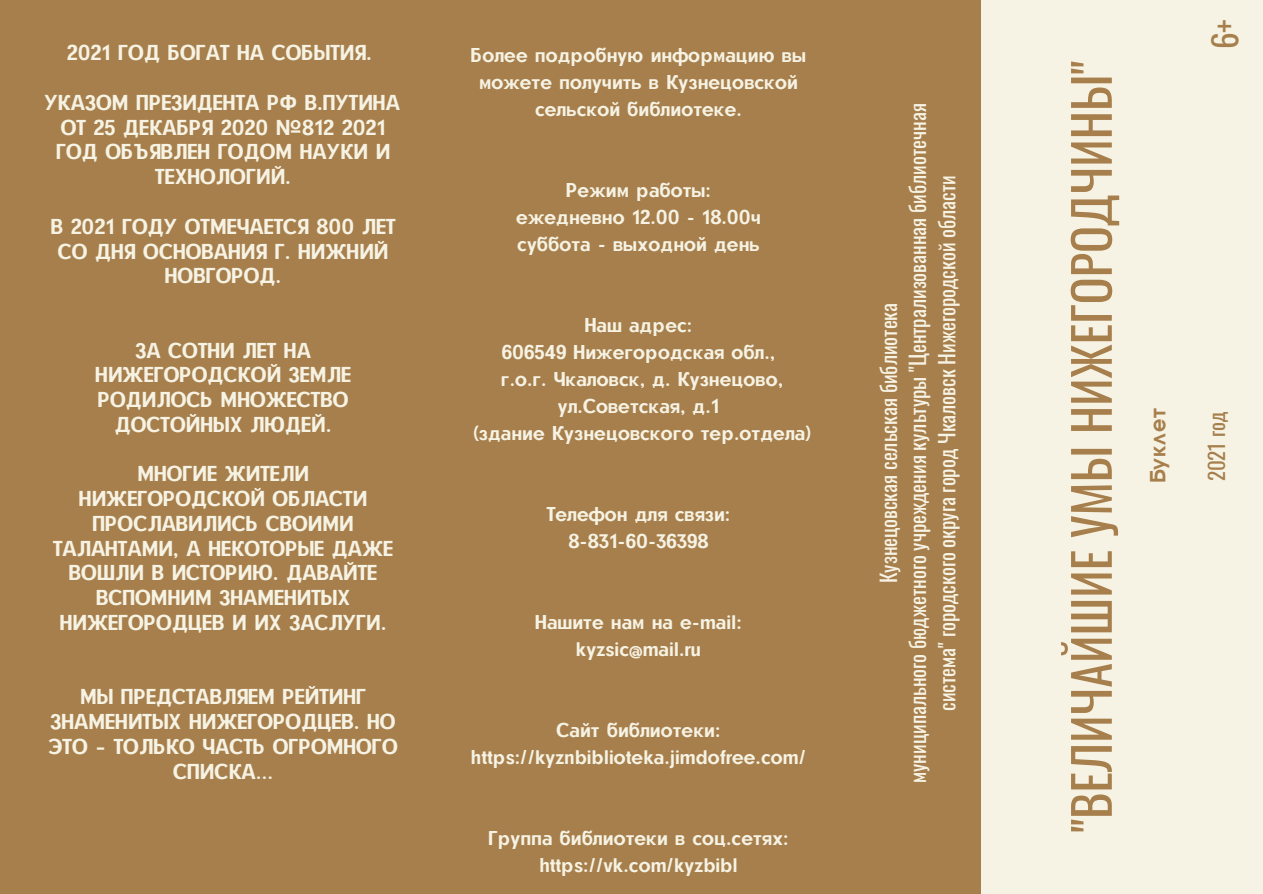
<style>
.page{position:relative;width:1263px;height:894px;background:#fff}
.page>*{position:absolute;margin:0;border:0;box-sizing:border-box;transform-origin:0 0}
.t1{font:50.25px "Oswald";color:#a77f4c}
.t2{font:33px "Oswald";color:#a77f4c}
.t3{font:21px/24.8px "CAT Neuzeit";color:#f6f3e4;text-align:center}
.t4{font:21px/29.2px "Oswald";color:#f6f3e4;text-align:center}
.t5{font:21px "Oswald";color:#a77f4c}
.t6{font:700 20.85px "Te X Gyre Adventor";letter-spacing:.05em;color:#a77f4c}
.t7{font:19.5px/27px "CAT Neuzeit";color:#f6f3e4;text-align:center}
</style>
<div class="page">
<div style="left:0;top:0;width:1263px;height:893px;background:#a77f4c"></div>
<div style="left:981px;top:0;width:282px;height:893px;background:#f6f3e4"></div>
<p class="t3" style="left:67px;top:40px;width:307px">2021 ГОД БОГАТ НА СОБЫТИЯ.</p>
<p class="t3" style="left:44px;top:90px;width:357px">УКАЗОМ ПРЕЗИДЕНТА РФ В.ПУТИНА<br>ОТ 25 ДЕКАБРЯ 2020 №812 2021<br>ГОД ОБЪЯВЛЕН ГОДОМ НАУКИ И<br>ТЕХНОЛОГИЙ.</p>
<p class="t3" style="left:51px;top:213px;width:346px">В 2021 ГОДУ ОТМЕЧАЕТСЯ 800 ЛЕТ<br>СО ДНЯ ОСНОВАНИЯ Г. НИЖНИЙ<br>НОВГОРОД.</p>
<p class="t3" style="left:95px;top:337px;width:257px">ЗА СОТНИ ЛЕТ НА<br>НИЖЕГОРОДСКОЙ ЗЕМЛЕ<br>РОДИЛОСЬ МНОЖЕСТВО<br>ДОСТОЙНЫХ ЛЮДЕЙ.</p>
<p class="t3" style="left:53px;top:461px;width:342px">МНОГИЕ ЖИТЕЛИ<br>НИЖЕГОРОДСКОЙ ОБЛАСТИ<br>ПРОСЛАВИЛИСЬ СВОИМИ<br>ТАЛАНТАМИ, А НЕКОТОРЫЕ ДАЖЕ<br>ВОШЛИ В ИСТОРИЮ. ДАВАЙТЕ<br>ВСПОМНИМ ЗНАМЕНИТЫХ<br>НИЖЕГОРОДЦЕВ И ИХ ЗАСЛУГИ.</p>
<p class="t3" style="left:49px;top:684px;width:351px">МЫ ПРЕДСТАВЛЯЕМ РЕЙТИНГ<br>ЗНАМЕНИТЫХ НИЖЕГОРОДЦЕВ. НО<br>ЭТО – ТОЛЬКО ЧАСТЬ ОГРОМНОГО<br>СПИСКА…</p>
<p class="t7" style="left:471px;top:41px;width:337px">Более подробную информацию вы можете получить в Кузнецовской сельской библиотеке.</p>
<p class="t7" style="left:566px;top:176px;width:146px">Режим работы:</p>
<p class="t7" style="left:516px;top:203px;width:246px">ежедневно 12.00 - 18.00ч</p>
<p class="t7" style="left:517px;top:230px;width:244px">суббота - выходной день</p>
<p class="t7" style="left:585px;top:311px;width:109px">Наш адрес:</p>
<p class="t7" style="left:502px;top:338px;width:275px">606549 Нижегородская обл.,</p>
<p class="t7" style="left:501px;top:365px;width:284px">г.о.г. Чкаловск, д. Кузнецово, ул.Советская, д.1</p>
<p class="t7" style="left:474px;top:419px;width:338px">(здание Кузнецовского тер.отдела)</p>
<p class="t7" style="left:547px;top:500px;width:185px">Телефон для связи:</p>
<p class="t7" style="left:568px;top:527px;width:142px">8-831-60-36398</p>
<p class="t7" style="left:535px;top:608px;width:208px">Нашите нам на e-mail:</p>
<p class="t7" style="left:576px;top:635px;width:127px">kyzsic@mail.ru</p>
<p class="t7" style="left:557px;top:716px;width:165px">Сайт библиотеки:</p>
<p class="t7" style="left:471px;top:743px;width:337px">https://kyznbiblioteka.jimdofree.com/</p>
<p class="t7" style="left:488px;top:824px;width:302px">Группа библиотеки в соц.сетях:</p>
<p class="t7" style="left:539px;top:851px;width:200px">https://vk.com/kyzbibl</p>
<p class="t4" style="left:873px;top:583px;width:282px;rotate:-90deg">Кузнецовская сельская библиотека</p>
<p class="t4" style="left:902px;top:782px;width:680px;rotate:-90deg">муниципального бюджетного учреждения культуры "Централизованная библиотечная система" городского округа город Чкаловск Нижегородской области</p>
<p class="t1" style="left:1052px;top:832px;width:772px;rotate:-90deg">"ВЕЛИЧАЙШИЕ УМЫ НИЖЕГОРОДЧИНЫ"</p>
<p class="t2" style="left:1199px;top:49px;width:32px;rotate:-90deg">6+</p>
<p class="t6" style="left:1140px;top:483px;width:76px;rotate:-90deg">Буклет</p>
<p class="t5" style="left:1200px;top:481px;width:71px;rotate:-90deg">2021 год</p>
</div>
